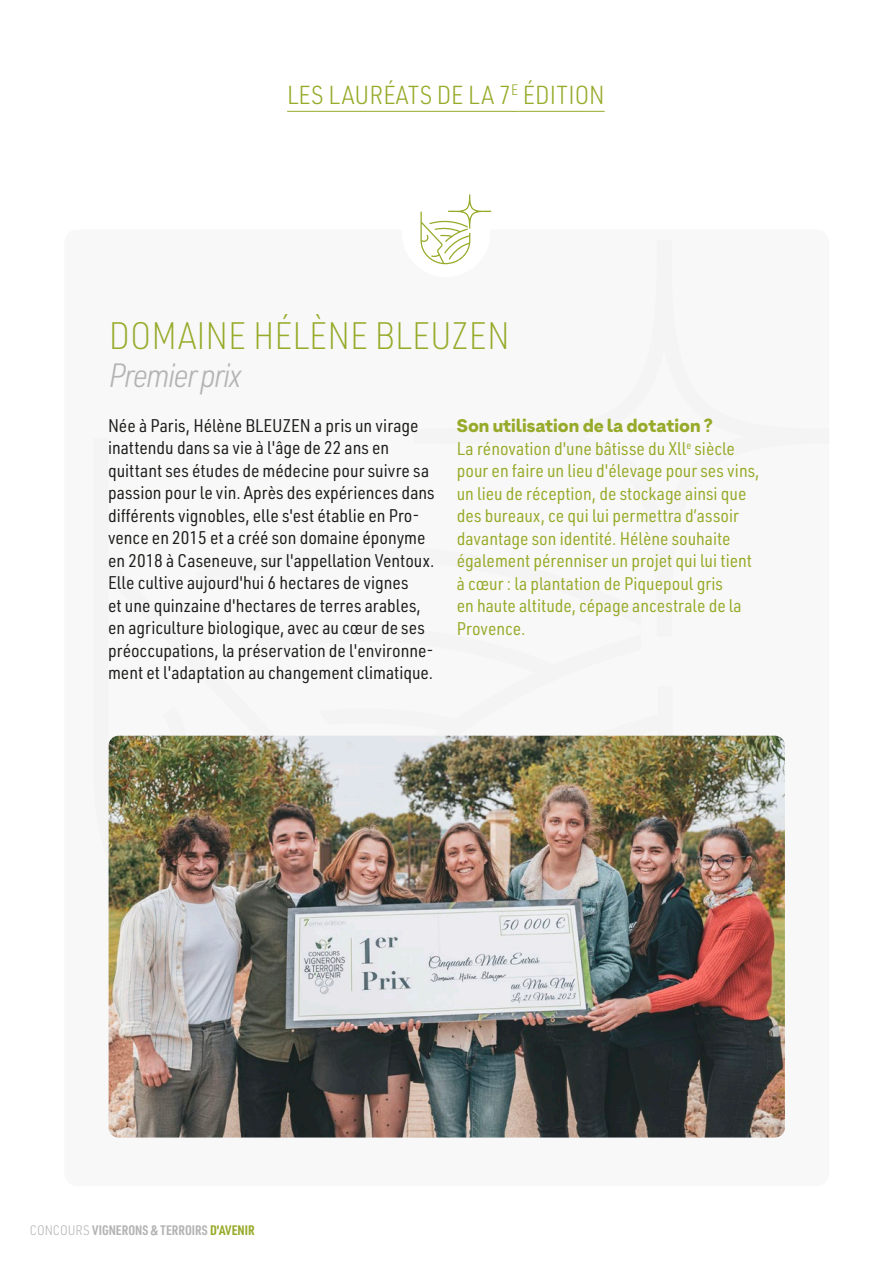
<style>
.page{position:relative;width:893px;height:1263px;background:#fff}
.page>*{position:absolute;margin:0;border:0;box-sizing:border-box;transform-origin:0 0}
.t1{font:200 37.5px "URWDIN Semi Cond";color:#98aa29}
.t2{font:italic 300 33px "URWDIN Semi Cond";letter-spacing:-.05em;color:#b4b4b4}
.t3{font:300 25.5px "URWDIN Semi Cond";color:#98aa29}
.t4{font:18px/22.5px "URWDIN Semi Cond";color:#1d1d1b}
.t5{font:18px/22.5px "URWDIN Semi Cond";color:#98aa29}
.t6{font:900 18px "Armin Soft";color:#98aa29}
.t7{font:700 13.5px "URWDIN Cond";color:#b4b4b4}
.s1{font-family:"URWDIN Semi Cond";font-weight:300}
.s2{color:#98aa29}
</style>
<div class="page">
<div style="left:64px;top:229px;width:765px;height:957px;background:#f8f8f8;border-radius:13px"></div>
<div style="left:402px;top:189px;width:88px;height:88px;background:#fff;border-radius:50%"></div>
<svg style="left:420px;top:194px;width:71px;height:70px"></svg>
<hr style="left:287px;top:111px;width:224px;height:1px;background:#98aa29">
<hr style="left:518px;top:111px;width:87px;height:1px;background:#98aa29">
<img style="left:109px;top:736px;width:676px;height:401px">
<h3 class="t3" style="left:287px;top:78px;width:319px">LES LAURÉATS DE LA 7<sup>E</sup> ÉDITION</h3>
<h1 class="t1" style="left:109px;top:311px;width:402px">DOMAINE HÉLÈNE BLEUZEN</h1>
<h2 class="t2" style="left:109px;top:353px;width:134px">Premier prix</h2>
<p class="t4" style="left:108px;top:414px;width:328px">Née à Paris, Hélène BLEUZEN a pris un virage inattendu dans sa vie à l'âge de 22 ans en quittant ses études de médecine pour suivre sa passion pour le vin. Après des expériences dans différents vignobles, elle s'est établie en Pro&shy;vence en 2015 et a créé son domaine éponyme en 2018 à Caseneuve, sur l'appellation Ventoux.<br>Elle cultive aujourd'hui 6 hectares de vignes<br>et une quinzaine d'hectares de terres arables, en agriculture biologique, avec au cœur de ses préoccupations, la préservation de l'environne&shy;ment et l'adaptation au changement climatique.</p>
<p class="t6" style="left:457px;top:414px;width:258px">Son utilisation de la dotation ?</p>
<p class="t5" style="left:457px;top:436px;width:304px">La rénovation d'une bâtisse du Xll<sup>e</sup> siècle pour en faire un lieu d'élevage pour ses vins, un lieu de réception, de stockage ainsi que des bureaux, ce qui lui permettra d’assoir davantage son identité. Hélène souhaite également pérenniser un projet qui lui tient à cœur : la plantation de Piquepoul gris<br>en haute altitude, cépage ancestrale de la Provence.</p>
<p class="t7" style="left:30px;top:1221px;width:226px"><span class="s1">CONCOURS</span> VIGNERONS &amp; TERROIRS <span class="s2">D'AVENIR</span></p>
</div>
